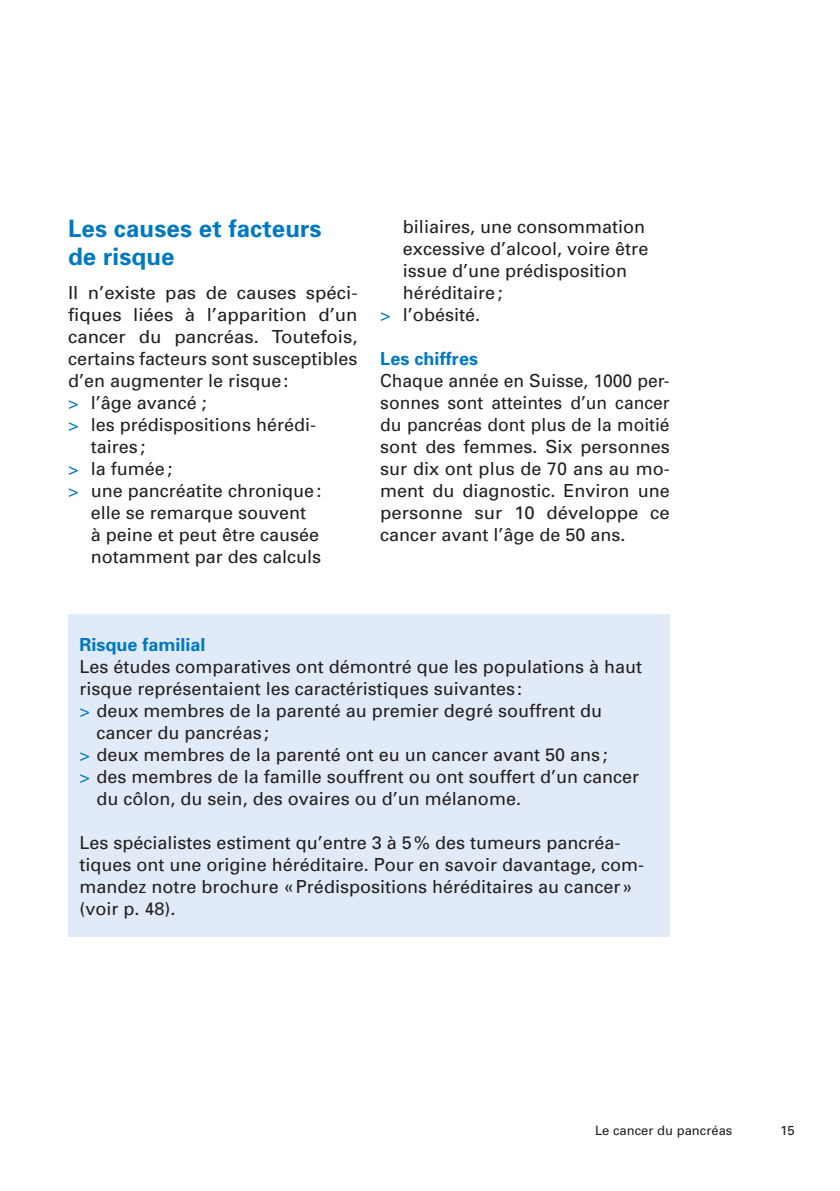
<style>
.page{position:relative;width:840px;height:1191px;background:#fff}
.page>*{position:absolute;margin:0;border:0;box-sizing:border-box;transform-origin:0 0}
.t1{font:700 24px/28px "Univers";letter-spacing:.005em;color:#0079c2}
.t2{font:18px/22px "Univers";color:#231f20;text-align:justify}
.t3{font:700 18px "Univers";color:#0079c2}
.t4{font:13px "Univers";color:#231f20}
.s1{color:#0079c2}
</style>
<div class="page">
<div style="left:68px;top:614px;width:601px;height:323px;background:#e1ebf7"></div>
<h1 class="t1" style="left:68px;top:214px;width:255px">Les causes et facteurs de risque</h1>
<p class="t2" style="left:68px;top:281px;width:291px">Il n’existe pas de causes spéci-</p>
<p class="t2" style="left:68px;top:303px;width:291px">fiques liées à l’apparition d’un</p>
<p class="t2" style="left:68px;top:325px;width:291px">cancer du pancréas. Toutefois,</p>
<p class="t2" style="left:68px;top:347px;width:291px">certains facteurs sont susceptibles</p>
<p class="t2" style="left:68px;top:369px;width:222px">d’en augmenter le risque:</p>
<p class="t2" style="left:68px;top:391px;width:140px"><span class="s1">&gt;</span> l’âge avancé ;</p>
<p class="t2" style="left:68px;top:413px;width:249px"><span class="s1">&gt;</span> les prédispositions hérédi-</p>
<p class="t2" style="left:91px;top:435px;width:56px">taires;</p>
<p class="t2" style="left:68px;top:457px;width:105px"><span class="s1">&gt;</span> la fumée;</p>
<p class="t2" style="left:68px;top:479px;width:254px"><span class="s1">&gt;</span> une pancréatite chronique:</p>
<p class="t2" style="left:91px;top:501px;width:217px">elle se remarque souvent</p>
<p class="t2" style="left:91px;top:523px;width:230px">à peine et peut être causée</p>
<p class="t2" style="left:91px;top:545px;width:232px">notamment par des calculs</p>
<p class="t2" style="left:403px;top:215px;width:244px">biliaires, une consommation</p>
<p class="t2" style="left:403px;top:237px;width:247px">excessive d’alcool, voire être</p>
<p class="t2" style="left:403px;top:259px;width:226px">issue d’une prédisposition</p>
<p class="t2" style="left:403px;top:281px;width:101px">héréditaire;</p>
<p class="t2" style="left:380px;top:303px;width:101px"><span class="s1">&gt;</span> l’obésité.</p>
<p class="t3" style="left:380px;top:347px;width:99px">Les chiffres</p>
<p class="t2" style="left:380px;top:369px;width:291px">Chaque année en Suisse, 1000 per&shy;sonnes sont atteintes d’un cancer du pancréas dont plus de la moitié sont des femmes. Six personnes sur dix ont plus de 70 ans au mo&shy;ment du diagnostic. Environ une personne sur 10 développe ce cancer avant l’âge de 50 ans.</p>
<p class="t3" style="left:79px;top:633px;width:128px">Risque familial</p>
<p class="t2" style="left:79px;top:655px;width:564px">Les études comparatives ont démontré que les populations à haut</p>
<p class="t2" style="left:79px;top:677px;width:444px">risque représentaient les caractéristiques suivantes:</p>
<p class="t2" style="left:79px;top:699px;width:524px"><span class="s1">&gt;</span> deux membres de la parenté au premier degré souffrent du</p>
<p class="t2" style="left:96px;top:721px;width:174px">cancer du pancréas ;</p>
<p class="t2" style="left:79px;top:743px;width:529px"><span class="s1">&gt;</span> deux membres de la parenté ont eu un cancer avant 50 ans ;</p>
<p class="t2" style="left:79px;top:765px;width:561px"><span class="s1">&gt;</span> des membres de la famille souffrent ou ont souffert d’un cancer</p>
<p class="t2" style="left:96px;top:787px;width:426px">du côlon, du sein, des ovaires ou d’un mélanome.</p>
<p class="t2" style="left:79px;top:831px;width:566px;text-align:left">Les spécialistes estiment qu’entre 3 à 5% des tumeurs pancréa&shy;tiques ont une origine héréditaire. Pour en savoir davantage, com&shy;mandez notre brochure «Prédispositions héréditaires au cancer» (voir p. 48).</p>
<p class="t4" style="left:594px;top:1122px;width:139px">Le cancer du pancréas</p>
<p class="t4" style="left:779px;top:1122px;width:16px">15</p>
</div>
